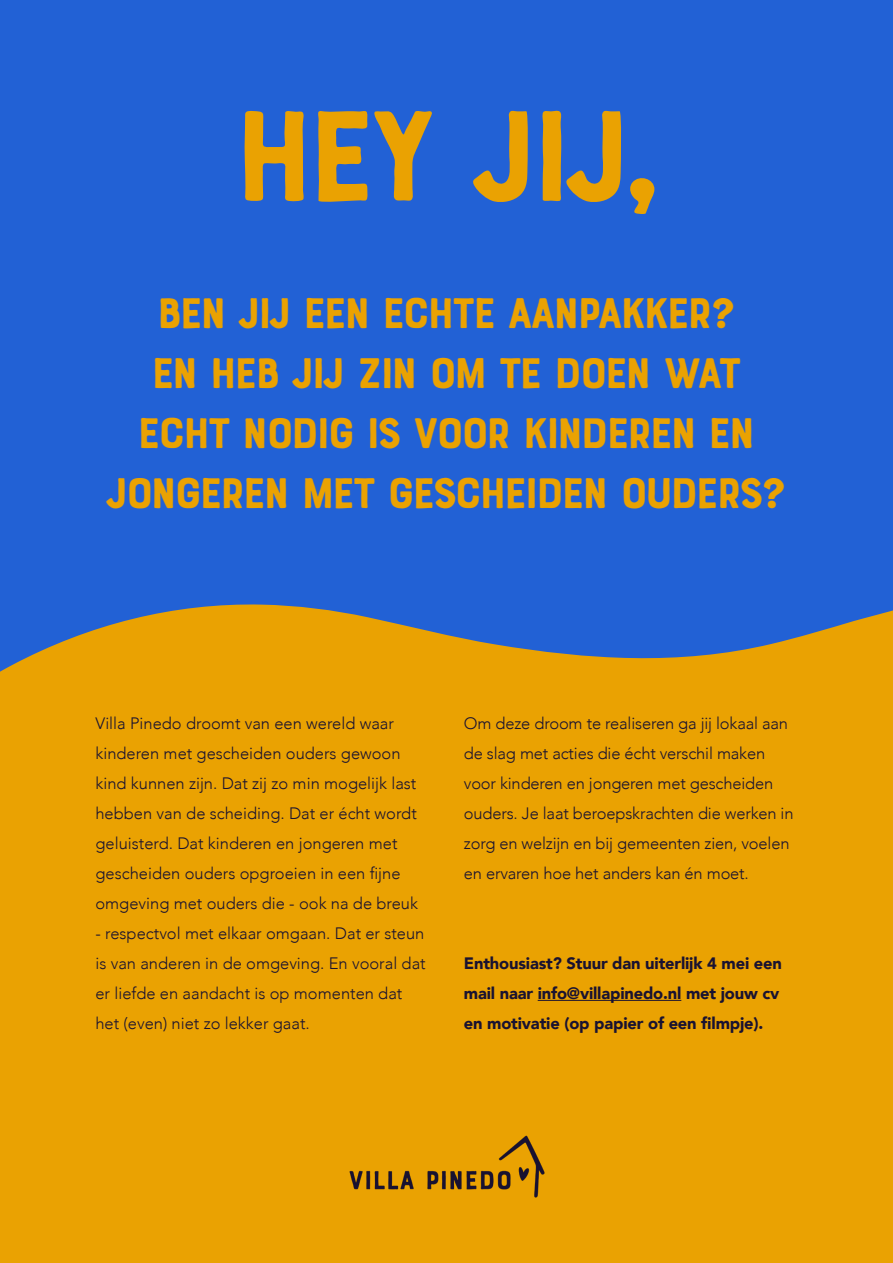
<style>
.page{position:relative;width:893px;height:1263px;background:#fff}
.page>*{position:absolute;margin:0;border:0;box-sizing:border-box;transform-origin:0 0}
.t1{font:135px "Bourton Hand Base";letter-spacing:-.07em;color:#eaa202}
.t2{font:45px/60px "Bourton Hand Base";letter-spacing:-.07em;color:#eaa202;text-align:center}
.t3{font:300 16.5px/30px "Avenir";color:#191231}
.t4{font:900 16.5px/30px "Avenir";letter-spacing:-.01em;color:#191231}
</style>
<div class="page">
<div style="left:0;top:0;width:893px;height:1095px;background:#2261d5"></div>
<div style="left:0;top:604px;width:893px;height:659px;background:#eaa202"></div>
<hr style="left:538px;top:1000px;width:143px;height:1px;background:#191231">
<img style="left:316px;top:1110px;width:263px;height:127px">
<p class="t1" style="left:232px;top:72px;width:430px">HEY JIJ,</p>
<p class="t2" style="left:106px;top:284px;width:683px">BEN JIJ EEN ECHTE AANPAKKER?<br>EN HEB JIJ ZIN OM TE DOEN WAT<br>ECHT NODIG IS VOOR KINDEREN EN<br>JONGEREN MET GESCHEIDEN OUDERS?</p>
<p class="t3" style="left:95px;top:708px;width:324px">Villa Pinedo droomt van een wereld waar kinderen met gescheiden ouders gewoon kind kunnen zijn. Dat zij zo min mogelijk last hebben van de scheiding. Dat er écht wordt geluisterd. Dat kinderen en jongeren met gescheiden ouders opgroeien in een fijne omgeving met ouders die - ook na de breuk</p>
<p class="t3" style="left:95px;top:918px;width:332px">- respectvol met elkaar omgaan. Dat er steun is van anderen in de omgeving. En vooral dat er liefde en aandacht is op momenten dat het (even) niet zo lekker gaat.</p>
<p class="t3" style="left:464px;top:708px;width:331px">Om deze droom te realiseren ga jij lokaal aan de slag met acties die écht verschil maken voor kinderen en jongeren met gescheiden ouders. Je laat beroepskrachten die werken in zorg en welzijn en bij gemeenten zien, voelen en ervaren hoe het anders kan én moet.</p>
<p class="t4" style="left:464px;top:948px;width:320px">Enthousiast? Stuur dan uiterlijk 4 mei een mail naar info@villapinedo.nl met jouw cv en motivatie (op papier of een filmpje).</p>
</div>
